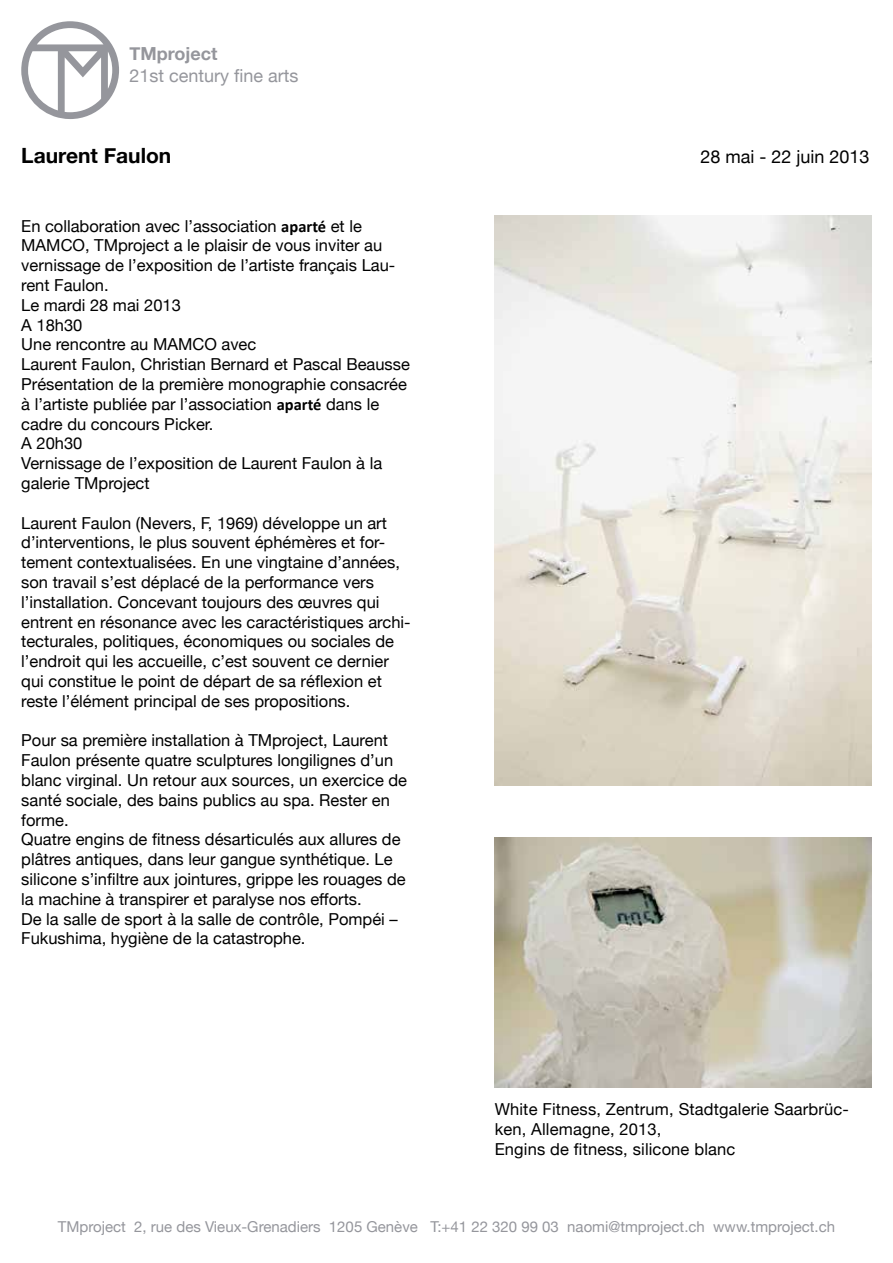
<style>
.page{position:relative;width:893px;height:1263px;background:#fff}
.page>*{position:absolute;margin:0;border:0;box-sizing:border-box;transform-origin:0 0}
.t1{font:700 21px "Helvetica Neue";color:#000}
.t2{font:18px "Helvetica Neue";color:#95969c}
.t3{font:18px "Helvetica Neue";color:#000}
.t4{font:700 18px "Helvetica Neue";color:#95969c}
.t5{font:16.5px/19.8px "Helvetica Neue";color:#000}
.t6{font:15px "Helvetica Neue";color:#95969c}
.s1{font-family:"Calibri";font-weight:700}
</style>
<div class="page">
<img style="left:494px;top:216px;width:378px;height:569px">
<svg style="left:21px;top:21px;width:98px;height:98px"></svg>
<img style="left:495px;top:838px;width:377px;height:249px">
<p class="t4" style="left:129px;top:38px;width:90px">TMproject</p>
<p class="t2" style="left:129px;top:60px;width:171px">21st century fine arts</p>
<p class="t1" style="left:21px;top:136px;width:152px">Laurent Faulon</p>
<p class="t3" style="left:700px;top:141px;width:171px">28 mai - 22 juin 2013</p>
<p class="t5" style="left:21px;top:215px;width:390px">En collaboration avec l’association <span class="s1">aparté</span> et le MAMCO, TMproject a le plaisir de vous inviter au vernissage de l’exposition de l’artiste français Lau&shy;rent Faulon.<br>Le mardi 28 mai 2013<br>A 18h30<br>Une rencontre au MAMCO avec<br>Laurent Faulon, Christian Bernard et Pascal Beausse Présentation de la première monographie consacrée à l’artiste publiée par l’association <span class="s1">aparté</span> dans le cadre du concours Picker.<br>A 20h30<br>Vernissage de l’exposition de Laurent Faulon à la galerie TMproject</p>
<p class="t5" style="left:21px;top:512px;width:391px">Laurent Faulon (Nevers, F, 1969) développe un art d’interventions, le plus souvent éphémères et for&shy;tement contextualisées. En une vingtaine d’années, son travail s’est déplacé de la performance vers l’installation. Concevant toujours des œuvres qui entrent en résonance avec les caractéristiques archi&shy;tecturales, politiques, économiques ou sociales de l’endroit qui les accueille, c’est souvent ce dernier qui constitue le point de départ de sa réflexion et reste l’élément principal de ses propositions.</p>
<p class="t5" style="left:21px;top:729px;width:387px">Pour sa première installation à TMproject, Laurent Faulon présente quatre sculptures longilignes d’un blanc virginal. Un retour aux sources, un exercice de santé sociale, des bains publics au spa. Rester en forme.<br>Quatre engins de fitness désarticulés aux allures de plâtres antiques, dans leur gangue synthétique. Le silicone s’infiltre aux jointures, grippe les rouages de la machine à transpirer et paralyse nos efforts.<br>De la salle de sport à la salle de contrôle, Pompéi – Fukushima, hygiène de la catastrophe.</p>
<p class="t5" style="left:495px;top:1098px;width:356px">White Fitness, Zentrum, Stadtgalerie Saarbrüc&shy;ken, Allemagne, 2013,<br>Engins de fitness, silicone blanc</p>
<p class="t6" style="left:58px;top:1213px;width:779px">TMproject 2, rue des Vieux-Grenadiers 1205 Genève T:+41 22 320 99 03 naomi@tmproject.ch www.tmproject.ch</p>
</div>
